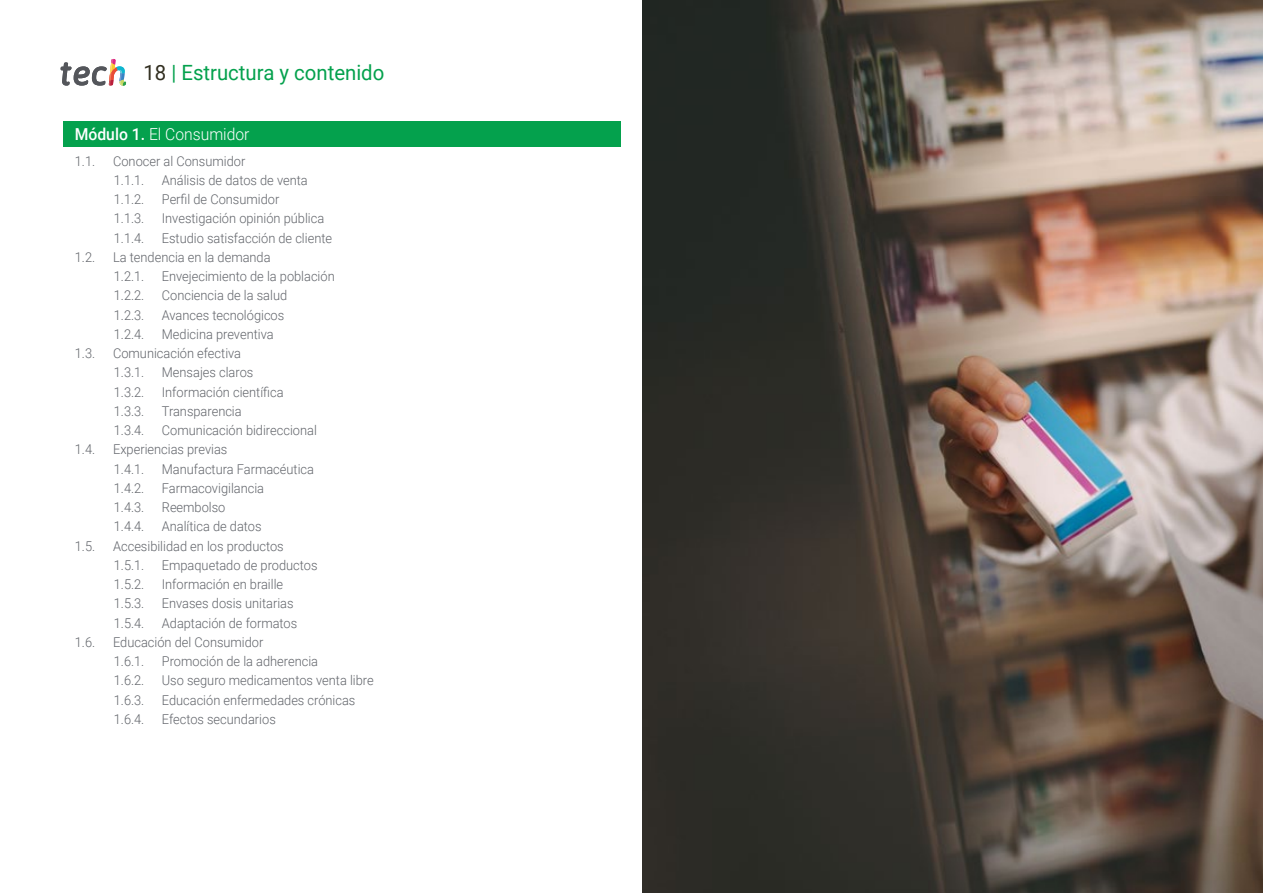
<style>
.page{position:relative;width:1263px;height:893px;background:#fff}
.page>*{position:absolute;margin:0;border:0;box-sizing:border-box;transform-origin:0 0}
.t1{font:21px "Roboto";color:#04a14d}
.t2{font:300 16.5px "Roboto";color:#fff;scale:.95 1}
.t3{font:300 13.5px/19.2px "Roboto";color:#61646a;scale:.95 1}
.s1{color:#312e20}
.s2{font-weight:500}
</style>
<div class="page">
<img style="left:642px;top:0;width:621px;height:893px">
<div style="left:64px;top:121px;width:557px;height:25px;background:#04a14d"></div>
<svg style="left:61px;top:59px;width:65px;height:27px"></svg>
<h1 class="t1" style="left:144px;top:57px;width:242px"><span class="s1">18</span> | Estructura y contenido</h1>
<p class="t2" style="left:75px;top:123px;width:185px"><span class="s2">Módulo 1.</span> El Consumidor</p>
<p class="t3" style="left:75px;top:151px;width:23px">1.1.</p>
<p class="t3" style="left:113px;top:151px;width:141px">Conocer al Consumidor<br>1.1.1.</p>
<p class="t3" style="left:162px;top:170px;width:155px">Análisis de datos de venta</p>
<p class="t3" style="left:114px;top:189px;width:34px">1.1.2.</p>
<p class="t3" style="left:162px;top:189px;width:125px">Perfil de Consumidor</p>
<p class="t3" style="left:114px;top:208px;width:34px">1.1.3.</p>
<p class="t3" style="left:162px;top:208px;width:172px">Investigación opinión pública</p>
<p class="t3" style="left:114px;top:228px;width:34px">1.1.4.</p>
<p class="t3" style="left:162px;top:228px;width:181px">Estudio satisfacción de cliente</p>
<p class="t3" style="left:75px;top:247px;width:23px">1.2.</p>
<p class="t3" style="left:113px;top:247px;width:167px">La tendencia en la demanda<br>1.2.1.</p>
<p class="t3" style="left:162px;top:266px;width:183px">Envejecimiento de la población</p>
<p class="t3" style="left:114px;top:285px;width:34px">1.2.2.</p>
<p class="t3" style="left:162px;top:285px;width:133px">Conciencia de la salud</p>
<p class="t3" style="left:114px;top:305px;width:34px">1.2.3.</p>
<p class="t3" style="left:162px;top:305px;width:130px">Avances tecnológicos</p>
<p class="t3" style="left:114px;top:324px;width:34px">1.2.4.</p>
<p class="t3" style="left:162px;top:324px;width:119px">Medicina preventiva</p>
<p class="t3" style="left:75px;top:343px;width:23px">1.3.</p>
<p class="t3" style="left:113px;top:343px;width:136px">Comunicación efectiva<br>1.3.1.</p>
<p class="t3" style="left:162px;top:362px;width:98px">Mensajes claros</p>
<p class="t3" style="left:114px;top:382px;width:34px">1.3.2.</p>
<p class="t3" style="left:162px;top:382px;width:130px">Información científica</p>
<p class="t3" style="left:114px;top:401px;width:34px">1.3.3.</p>
<p class="t3" style="left:162px;top:401px;width:86px">Transparencia</p>
<p class="t3" style="left:114px;top:420px;width:34px">1.3.4.</p>
<p class="t3" style="left:162px;top:420px;width:165px">Comunicación bidireccional</p>
<p class="t3" style="left:75px;top:439px;width:23px">1.4.</p>
<p class="t3" style="left:113px;top:439px;width:122px">Experiencias previas<br>1.4.1.</p>
<p class="t3" style="left:162px;top:459px;width:162px">Manufactura Farmacéutica</p>
<p class="t3" style="left:114px;top:478px;width:34px">1.4.2.</p>
<p class="t3" style="left:162px;top:478px;width:109px">Farmacovigilancia</p>
<p class="t3" style="left:114px;top:497px;width:34px">1.4.3.</p>
<p class="t3" style="left:162px;top:497px;width:68px">Reembolso</p>
<p class="t3" style="left:114px;top:516px;width:34px">1.4.4.</p>
<p class="t3" style="left:162px;top:516px;width:107px">Analítica de datos</p>
<p class="t3" style="left:75px;top:536px;width:23px">1.5.</p>
<p class="t3" style="left:113px;top:536px;width:181px">Accesibilidad en los productos<br>1.5.1.</p>
<p class="t3" style="left:162px;top:555px;width:165px">Empaquetado de productos</p>
<p class="t3" style="left:114px;top:574px;width:34px">1.5.2.</p>
<p class="t3" style="left:162px;top:574px;width:129px">Información en braille</p>
<p class="t3" style="left:114px;top:593px;width:34px">1.5.3.</p>
<p class="t3" style="left:162px;top:593px;width:140px">Envases dosis unitarias</p>
<p class="t3" style="left:114px;top:613px;width:34px">1.5.4.</p>
<p class="t3" style="left:162px;top:613px;width:144px">Adaptación de formatos</p>
<p class="t3" style="left:75px;top:632px;width:23px">1.6.</p>
<p class="t3" style="left:113px;top:632px;width:160px">Educación del Consumidor<br>1.6.1.</p>
<p class="t3" style="left:162px;top:651px;width:166px">Promoción de la adherencia</p>
<p class="t3" style="left:114px;top:670px;width:34px">1.6.2.</p>
<p class="t3" style="left:162px;top:670px;width:224px">Uso seguro medicamentos venta libre</p>
<p class="t3" style="left:114px;top:690px;width:34px">1.6.3.</p>
<p class="t3" style="left:162px;top:690px;width:205px">Educación enfermedades crónicas</p>
<p class="t3" style="left:114px;top:709px;width:34px">1.6.4.</p>
<p class="t3" style="left:162px;top:709px;width:121px">Efectos secundarios</p>
</div>
